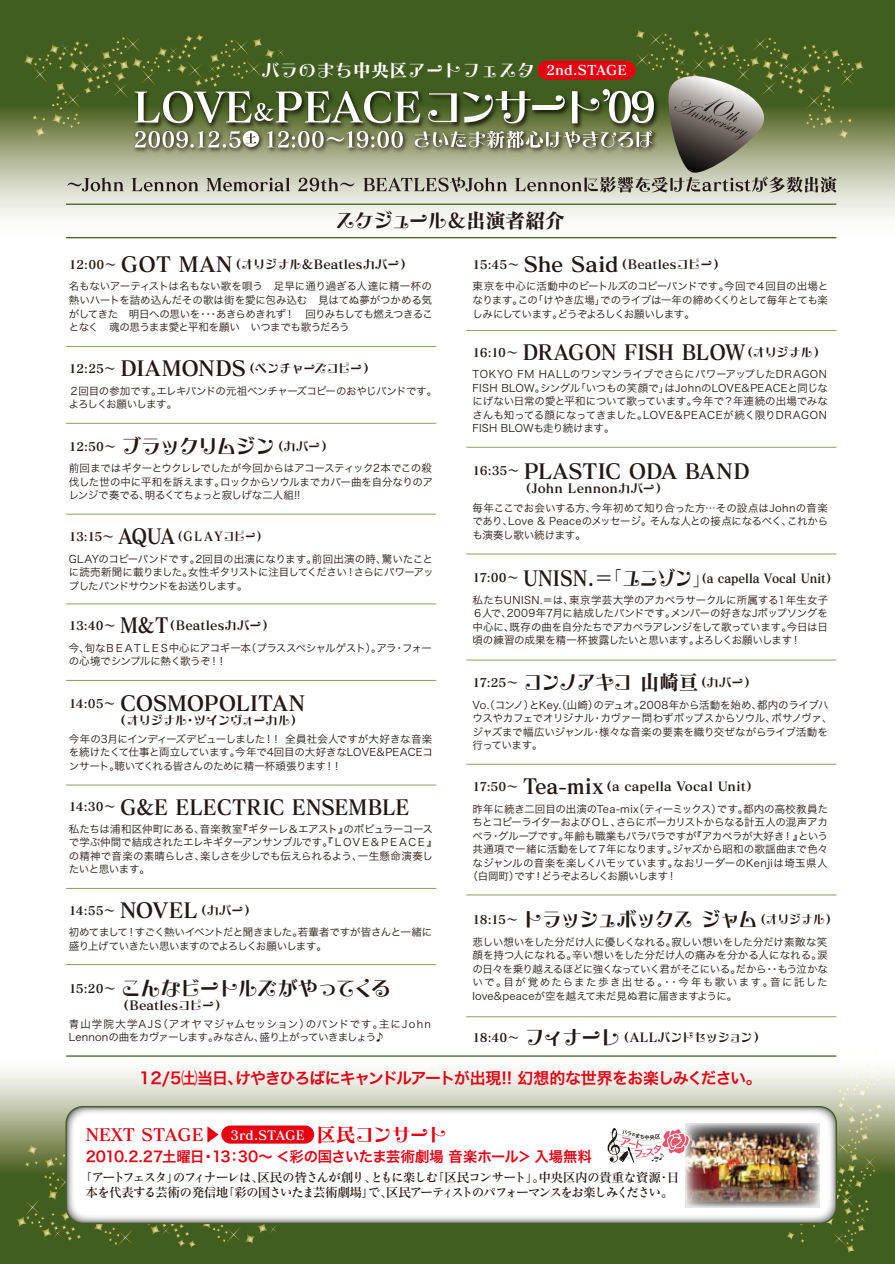
<style>
.page{position:relative;width:895px;height:1264px;background:#fff}
.page>*{position:absolute;margin:0;border:0;box-sizing:border-box;transform-origin:0 0}
.t1{font:21px "Matisse Eleganto Pro B";letter-spacing:-.095em;color:#221815}
.t2{font:21px "Matisse Eleganto Pro B";letter-spacing:-.025em;color:#221815;scale:.95 1}
.t3{font:21px "Matisse Eleganto Pro B";letter-spacing:.005em;color:#221815;scale:.95 1}
.t4{font:21px "Matisse Eleganto Pro B";letter-spacing:-.07em;color:#221815}
.t5{font:21px "Matisse Eleganto Pro B";letter-spacing:.01em;color:#221815}
.t6{font:21px "Matisse Eleganto Pro B";letter-spacing:-.1em;color:#221815;scale:.95 1}
.t7{font:21px "Matisse Eleganto Pro B";letter-spacing:-.005em;color:#221815}
.t8{font:20.4px "Matisse Eleganto Pro B";letter-spacing:-.065em;color:#221815}
.t9{font:18.15px "Matisse Eleganto Pro B";color:#fff}
.t10{font:17.1px "Matisse Eleganto Pro B";color:#e60012}
.t11{font:15.9px "Hira Kaku Pro W6";letter-spacing:-.065em;color:#e60012}
.t12{font:14.55px "Hira Kaku Pro W6";letter-spacing:-.01em;color:#e60012}
.t13{font:12.75px "Matisse Eleganto Pro B";color:#221815}
.t14{font:12.75px/15.9px "Matisse V Pro DB";letter-spacing:-.105em;color:#221815;text-align:center}
.t15{font:12.75px "Matisse Eleganto Pro B";color:#221815;scale:.9 1}
.t16{font:12.75px "Matisse Eleganto Pro B";letter-spacing:-.05em;color:#221815}
.t17{font:12.75px "Matisse Eleganto Pro B";letter-spacing:-.055em;color:#221815}
.t18{font:12.75px "Matisse Eleganto Pro B";letter-spacing:-.085em;color:#221815;scale:.9 1}
.t19{font:12.75px "Matisse Eleganto Pro B";letter-spacing:-.065em;color:#221815}
.t20{font:12px "Matisse Eleganto Pro B";color:#221815}
.t21{font:10.5px/13.5px "Hira Kaku Pro W3";letter-spacing:-.03em;color:#221815;text-align:justify}
.t22{font:10.5px/13.5px "Hira Kaku Pro W3";letter-spacing:-.05em;color:#221815}
.t23{font:10.5px "Hira Kaku Pro W3";letter-spacing:-.01em;color:#221815}
.t24{font:10.5px/13.5px "Hira Kaku Pro W3";letter-spacing:.015em;color:#221815}
.t25{font:10.5px "Hira Kaku Pro W3";letter-spacing:.01em;color:#221815}
.t26{font:10.5px "Hira Kaku Pro W3";letter-spacing:-.07em;color:#221815}
.s1{font-size:13.5px}
.s2{font-size:12px}
.s3{font-size:21px}
.s4{font-size:12.75px}
.s5{font-size:12.75px;color:#fff}
.s6{font-size:19.95px}
</style>
<div class="page">
<svg style="left:0;top:0;width:895px;height:239px"></svg>
<svg style="left:0;top:1056px;width:895px;height:208px"></svg>
<svg style="left:785px;top:1052px;width:98px;height:201px"></svg>
<svg style="left:15px;top:1143px;width:271px;height:106px;background:#4d6628"></svg>
<svg style="left:23px;top:29px;width:841px;height:163px;background:#778258"></svg>
<hr style="left:66px;top:346px;width:370px;height:1px;background:#87a25f">
<hr style="left:66px;top:423px;width:370px;height:1px;background:#87a25f">
<hr style="left:66px;top:514px;width:370px;height:1px;background:#87a25f">
<hr style="left:66px;top:603px;width:370px;height:1px;background:#87a25f">
<hr style="left:66px;top:680px;width:370px;height:1px;background:#87a25f">
<hr style="left:66px;top:784px;width:370px;height:1px;background:#87a25f">
<hr style="left:466px;top:330px;width:370px;height:1px;background:#87a25f">
<hr style="left:466px;top:447px;width:370px;height:1px;background:#87a25f">
<hr style="left:466px;top:554px;width:370px;height:1px;background:#87a25f">
<hr style="left:466px;top:660px;width:370px;height:1px;background:#87a25f">
<hr style="left:466px;top:764px;width:370px;height:1px;background:#87a25f">
<hr style="left:466px;top:894px;width:370px;height:1px;background:#87a25f">
<hr style="left:466px;top:1016px;width:370px;height:1px;background:#87a25f">
<hr style="left:66px;top:888px;width:370px;height:1px;background:#87a25f">
<hr style="left:66px;top:964px;width:370px;height:1px;background:#87a25f">
<hr style="left:66px;top:237px;width:770px;height:1px;background:#415d20">
<hr style="left:66px;top:204px;width:770px;height:1px;background:#415d20">
<hr style="left:66px;top:1055px;width:770px;height:1px;background:#415d20">
<svg style="left:66px;top:1106px;width:770px;height:117px"></svg>
<div style="left:65px;top:1106px;width:772px;height:118px;border:1px solid #415d20;border-radius:17px"></div>
<div style="left:221px;top:1125px;width:93px;height:18px;background:#e60012;border-radius:9px"></div>
<img style="left:685px;top:1123px;width:134px;height:84px">
<svg style="left:606px;top:1127px;width:84px;height:36px"></svg>
<p class="t9" style="left:262px;top:59px;width:367px">バラのまち中央区アートフェスタ <span class="s1">2nd.STAGE</span></p>
<p class="t8" style="left:335px;top:208px;width:232px">スケジュール＆出演者紹介</p>
<p class="t13" style="left:69px;top:256px;width:345px"><span class="s2">12:00～</span> <span class="s3">GOT MAN</span>（オリジナル＆Beatlesカバー）</p>
<p class="t21" style="left:69px;top:279px;width:366px">名もないアーティストは名もない歌を唄う　足早に通り過ぎる人達に精一杯の熱いハートを詰め込んだその歌は街を愛に包み込む　見はてぬ夢がつかめる気がしてきた　明日への思いを・・・あきらめきれず！　回りみちしても燃えつきることなく　魂の思うまま愛と平和を願い　いつまでも歌うだろう</p>
<p class="t16" style="left:69px;top:360px;width:308px"><span class="s2">12:25～</span> <span class="s3">DIAMONDS</span>（ベンチャーズコピー）</p>
<p class="t21" style="left:69px;top:383px;width:370px">２回目の参加です。エレキバンドの元祖ベンチャーズコピーのおやじバンドです。よろしくお願いします。</p>
<p class="t1" style="left:69px;top:433px;width:266px"><sup>12:50～</sup> ブラックリムジン<span class="s4">（カバー）</span></p>
<p class="t21" style="left:69px;top:461px;width:365px">前回まではギターとウクレレでしたが今回からはアコースティック2本でこの殺伐した世の中に平和を訴えます。ロックからソウルまでカバー曲を自分なりのアレンジで奏でる、明るくてちょっと寂しげな二人組!!</p>
<p class="t18" style="left:69px;top:528px;width:223px"><span class="s2">13:15～</span> <span class="s3">AQUA</span>（ＧＬＡＹコピー）</p>
<p class="t21" style="left:69px;top:551px;width:366px">GLAYのコピーバンドです。2回目の出演になります。前回出演の時、驚いたことに読売新聞に載りました。女性ギタリストに注目してください！さらにパワーアップしたバンドサウンドをお送りします。</p>
<p class="t13" style="left:69px;top:617px;width:207px"><span class="s2">13:40～</span> <span class="s3">M&amp;T</span>（Beatlesカバー）</p>
<p class="t21" style="left:69px;top:640px;width:365px">今、旬なＢＥＡＴＬＥＳ中心にアコギ一本（プラススペシャルゲスト）。アラ・フォーの心境でシンプルに熱く歌うぞ！！</p>
<p class="t7" style="left:69px;top:689px;width:238px"><sup>14:05～</sup> COSMOPOLITAN</p>
<p class="t21" style="left:69px;top:731px;width:365px">今年の3月にインディーズデビューしました！！ 全員社会人ですが大好きな音楽を続けたくて仕事と両立しています。今年で4回目の大好きなLOVE&amp;PEACEコンサート。聴いてくれる皆さんのために精一杯頑張ります！！</p>
<p class="t3" style="left:69px;top:793px;width:360px"><sup>14:30～</sup> G&amp;E ELECTRIC ENSEMBLE</p>
<p class="t21" style="left:69px;top:821px;width:370px;text-align:left">私たちは浦和区仲町にある、音楽教室『ギターレ＆エアスト』のポピュラーコースで学ぶ仲間で結成されたエレキギターアンサンブルです。『ＬＯＶＥ＆ＰＥＡＣＥ』の精神で音楽の素晴らしさ、楽しさを少しでも伝えられるよう、一生懸命演奏したいと思います。</p>
<p class="t20" style="left:69px;top:902px;width:189px">14:55～ <span class="s3">NOVEL</span><span class="s4">（カバー）</span></p>
<p class="t22" style="left:69px;top:924px;width:365px">初めてまして！すごく熱いイベントだと聞きました。若輩者ですが皆さんと一緒に盛り上げていきたい思いますのでよろしくお願いします。</p>
<p class="t19" style="left:114px;top:712px;width:191px">（オリジナル・ツインヴォーカル）</p>
<p class="t4" style="left:69px;top:974px;width:324px"><sup>15:20～</sup> こんなビートルズがやってくる</p>
<p class="t24" style="left:69px;top:1016px;width:364px">青山学院大学AJS（アオヤマジャムセッション）のバンドです。主にJohn<br>Lennonの曲をカヴァーします。みなさん、盛り上がっていきましょう♪</p>
<p class="t13" style="left:117px;top:997px;width:112px">（Beatlesコピー）</p>
<p class="t13" style="left:472px;top:256px;width:254px"><span class="s2">15:45～</span> <span class="s3">She Said</span>（Beatlesコピー）</p>
<p class="t21" style="left:472px;top:279px;width:357px">東京を中心に活動中のビートルズのコピーバンドです。今回で４回目の出場となります。この「けやき広場」でのライブは一年の締めくくりとして毎年とても楽しみにしています。どうぞよろしくお願いします。</p>
<p class="t2" style="left:472px;top:339px;width:373px"><sup>16:10～</sup> DRAGON FISH BLOW<span class="s4">（オリジナル）</span></p>
<p class="t21" style="left:472px;top:367px;width:357px">TOKYO FM HALLのワンマンライブでさらにパワーアップしたDRAGON FISH BLOW。シングル「いつもの笑顔で」はJohnのLOVE&amp;PEACEと同じなにげない日常の愛と平和について歌っています。今年で？年連続の出場でみなさんも知ってる顔になってきました。LOVE&amp;PEACEが続く限りDRAGON FISH BLOWも走り続けます。</p>
<p class="t5" style="left:472px;top:457px;width:279px"><sup>16:35～</sup> PLASTIC ODA BAND</p>
<p class="t21" style="left:472px;top:500px;width:357px">毎年ここでお会いする方、今年初めて知り合った方…その設点はJohnの音楽であり、Love &amp; Peaceのメッセージ。そんな人との接点になるべく、これからも演奏し歌い続けます。</p>
<p class="t13" style="left:519px;top:480px;width:150px">（John Lennonカバー）</p>
<p class="t15" style="left:472px;top:569px;width:406px"><span class="s2">17:00～</span> <span class="s3">UNISN.＝「ユニゾン」</span>（a capella Vocal Unit）</p>
<p class="t21" style="left:472px;top:592px;width:357px">私たちUNISN.＝は、東京学芸大学のアカペラサークルに所属する１年生女子６人で、2009年7月に結成したバンドです。メンバーの好きなJポップソングを中心に、既存の曲を自分たちでアカペラアレンジをして歌っています。今日は日頃の練習の成果を精一杯披露したいと思います。よろしくお願いします！</p>
<p class="t6" style="left:472px;top:669px;width:300px"><sup>17:25～</sup> コンノアキコ 山崎亘<span class="s4">（カバー）</span></p>
<p class="t21" style="left:472px;top:697px;width:362px;text-align:left">Vo.（コンノ）とKey.（山崎）のデュオ。2008年から活動を始め、都内のライブハウスやカフェでオリジナル・カヴァー問わずポップスからソウル、ボサノヴァ、ジャズまで幅広いジャンル・様々な音楽の要素を織り交ぜながらライブ活動を行っています。</p>
<p class="t13" style="left:472px;top:778px;width:287px"><span class="s2">17:50～</span> <span class="s3">Tea-mix</span>（a capella Vocal Unit）</p>
<p class="t23" style="left:472px;top:799px;width:357px">昨年に続き二回目の出演のTea-mix（ティーミックス）です。都内の高校教員た</p>
<p class="t22" style="left:472px;top:814px;width:357px">ちとコピーライターおよびＯＬ、さらにボーカリストからなる計五人の混声アカ</p>
<p class="t21" style="left:472px;top:828px;width:357px">ペラ・グループです。年齢も職業もバラバラですが『アカペラが大好き！』という</p>
<p class="t23" style="left:472px;top:839px;width:357px">共通項で一緒に活動をして７年になります。ジャズから昭和の歌謡曲まで色々</p>
<p class="t25" style="left:472px;top:853px;width:356px">なジャンルの音楽を楽しくハモッています。なおリーダーのKenjiは埼玉県人</p>
<p class="t26" style="left:467px;top:866px;width:211px">（白岡町）です！どうぞよろしくお願いします！</p>
<p class="t1" style="left:472px;top:906px;width:366px"><sup>18:15～</sup> トラッシュボックス ジャム<span class="s4">（オリジナル）</span></p>
<p class="t21" style="left:472px;top:934px;width:357px">悲しい想いをした分だけ人に優しくなれる。寂しい想いをした分だけ素敵な笑顔を持つ人になれる。辛い想いをした分だけ人の痛みを分かる人になれる。涙の日々を乗り越えるほどに強くなっていく君がそこにいる。だから・・もう泣かないで。目が覚めたらまた歩き出せる。・・今年も歌います。音に託したlove&amp;peaceが空を越えて未だ見ぬ君に届きますように。</p>
<p class="t17" style="left:472px;top:1029px;width:295px"><span class="s2">18:40～</span> <span class="s3">フィナーレ</span>（ALLバンドセッション）</p>
<p class="t11" style="left:139px;top:1063px;width:624px">12/5㈯当日、けやきひろばにキャンドルアートが出現!! 幻想的な世界をお楽しみください。</p>
<p class="t10" style="left:86px;top:1123px;width:363px">NEXT STAGE▶ <span class="s5">3rd.STAGE</span> <span class="s6">区民コンサート</span></p>
<p class="t12" style="left:86px;top:1143px;width:508px">2010.2.27土曜日・13：30～＜彩の国さいたま芸術劇場 音楽ホール＞入場無料</p>
<p class="t14" style="left:79px;top:1168px;width:602px">「アートフェスタ」のフィナーレは、区民の皆さんが創り、ともに楽しむ「区民コンサート」。中央区内の貴重な資源・日本を代表する芸術の発信地「彩の国さいたま芸術劇場」で、区民アーティストのパフォーマンスをお楽しみください。</p>
</div>
